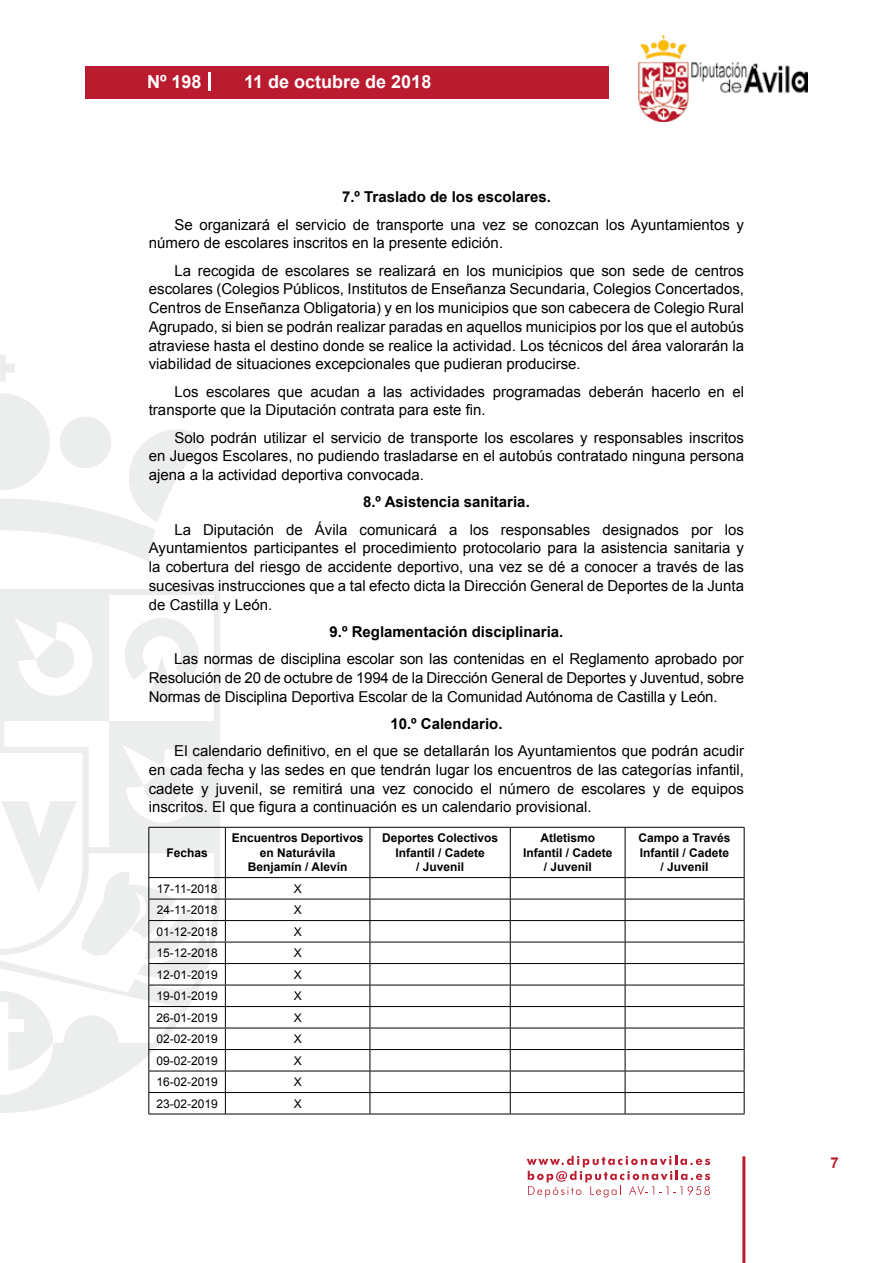
<style>
.page{position:relative;width:893px;height:1263px;background:#fff}
.page>*{position:absolute;margin:0;border:0;box-sizing:border-box;transform-origin:0 0}
.t1{font:700 18px "Arial";color:#fff}
.t2{font:15px/18.8px "Arial";color:#000;text-align:justify}
.t3{font:700 15px "Arial";color:#000}
.t4{font:700 15px "Arial";color:#ba1b2f}
.t5{font:700 12px/14.4px "Arial";color:#000;text-align:center}
.t6{font:12px "Arial";color:#000}
</style>
<div class="page">
<svg style="left:527px;top:1156px;width:183px;height:41px"></svg>
<div style="left:85px;top:66px;width:523px;height:33px;background:#ba1b2f"></div>
<img style="left:638px;top:36px;width:170px;height:86px">
<hr style="left:742px;top:1156px;width:3px;height:107px;background:#ba1b2f">
<svg style="left:208px;top:72px;width:2px;height:18px"></svg>
<svg style="left:0;top:355px;width:15px;height:27px"></svg>
<svg style="left:0;top:393px;width:206px;height:168px"></svg>
<svg style="left:0;top:589px;width:220px;height:482px;fill:#eceded"></svg>
<svg style="left:36px;top:640px;width:40px;height:40px"></svg>
<svg style="left:125px;top:618px;width:74px;height:83px"></svg>
<hr style="left:148px;top:827px;width:77px;height:1px;background:#000">
<hr style="left:225px;top:827px;width:145px;height:1px;background:#000">
<hr style="left:225px;top:828px;width:1px;height:49px;background:#000">
<hr style="left:370px;top:827px;width:140px;height:1px;background:#000">
<hr style="left:370px;top:828px;width:1px;height:49px;background:#000">
<hr style="left:510px;top:827px;width:115px;height:1px;background:#000">
<hr style="left:510px;top:828px;width:1px;height:49px;background:#000">
<hr style="left:625px;top:827px;width:119px;height:1px;background:#000">
<hr style="left:625px;top:828px;width:1px;height:49px;background:#000">
<hr style="left:744px;top:828px;width:1px;height:49px;background:#000">
<hr style="left:148px;top:877px;width:77px;height:1px;background:#000">
<hr style="left:225px;top:877px;width:145px;height:1px;background:#000">
<hr style="left:370px;top:877px;width:140px;height:1px;background:#000">
<hr style="left:510px;top:877px;width:115px;height:1px;background:#000">
<hr style="left:625px;top:877px;width:119px;height:1px;background:#000">
<hr style="left:148px;top:899px;width:77px;height:1px;background:#000">
<hr style="left:225px;top:899px;width:145px;height:1px;background:#000">
<hr style="left:370px;top:899px;width:140px;height:1px;background:#000">
<hr style="left:510px;top:899px;width:115px;height:1px;background:#000">
<hr style="left:625px;top:899px;width:119px;height:1px;background:#000">
<hr style="left:148px;top:920px;width:77px;height:1px;background:#000">
<hr style="left:225px;top:920px;width:145px;height:1px;background:#000">
<hr style="left:370px;top:920px;width:140px;height:1px;background:#000">
<hr style="left:510px;top:920px;width:115px;height:1px;background:#000">
<hr style="left:625px;top:920px;width:119px;height:1px;background:#000">
<hr style="left:148px;top:942px;width:77px;height:1px;background:#000">
<hr style="left:225px;top:942px;width:145px;height:1px;background:#000">
<hr style="left:370px;top:942px;width:140px;height:1px;background:#000">
<hr style="left:510px;top:942px;width:115px;height:1px;background:#000">
<hr style="left:625px;top:942px;width:119px;height:1px;background:#000">
<hr style="left:148px;top:963px;width:77px;height:1px;background:#000">
<hr style="left:225px;top:963px;width:145px;height:1px;background:#000">
<hr style="left:370px;top:963px;width:140px;height:1px;background:#000">
<hr style="left:510px;top:963px;width:115px;height:1px;background:#000">
<hr style="left:625px;top:963px;width:119px;height:1px;background:#000">
<hr style="left:148px;top:985px;width:77px;height:1px;background:#000">
<hr style="left:225px;top:985px;width:145px;height:1px;background:#000">
<hr style="left:370px;top:985px;width:140px;height:1px;background:#000">
<hr style="left:510px;top:985px;width:115px;height:1px;background:#000">
<hr style="left:625px;top:985px;width:119px;height:1px;background:#000">
<hr style="left:148px;top:1006px;width:77px;height:1px;background:#000">
<hr style="left:225px;top:1006px;width:145px;height:1px;background:#000">
<hr style="left:370px;top:1006px;width:140px;height:1px;background:#000">
<hr style="left:510px;top:1006px;width:115px;height:1px;background:#000">
<hr style="left:625px;top:1006px;width:119px;height:1px;background:#000">
<hr style="left:148px;top:1028px;width:77px;height:1px;background:#000">
<hr style="left:225px;top:1028px;width:145px;height:1px;background:#000">
<hr style="left:370px;top:1028px;width:140px;height:1px;background:#000">
<hr style="left:510px;top:1028px;width:115px;height:1px;background:#000">
<hr style="left:625px;top:1028px;width:119px;height:1px;background:#000">
<hr style="left:148px;top:1049px;width:77px;height:1px;background:#000">
<hr style="left:225px;top:1049px;width:145px;height:1px;background:#000">
<hr style="left:370px;top:1049px;width:140px;height:1px;background:#000">
<hr style="left:510px;top:1049px;width:115px;height:1px;background:#000">
<hr style="left:625px;top:1049px;width:119px;height:1px;background:#000">
<hr style="left:148px;top:1071px;width:77px;height:1px;background:#000">
<hr style="left:225px;top:1071px;width:145px;height:1px;background:#000">
<hr style="left:370px;top:1071px;width:140px;height:1px;background:#000">
<hr style="left:510px;top:1071px;width:115px;height:1px;background:#000">
<hr style="left:625px;top:1071px;width:119px;height:1px;background:#000">
<hr style="left:148px;top:1092px;width:77px;height:1px;background:#000">
<svg style="left:0;top:767px;width:199px;height:347px"></svg>
<hr style="left:225px;top:1092px;width:145px;height:1px;background:#000">
<svg style="left:225px;top:878px;width:1px;height:236px"></svg>
<hr style="left:370px;top:1092px;width:140px;height:1px;background:#000">
<svg style="left:370px;top:878px;width:1px;height:236px"></svg>
<hr style="left:510px;top:1092px;width:115px;height:1px;background:#000">
<svg style="left:510px;top:878px;width:1px;height:236px"></svg>
<hr style="left:625px;top:1092px;width:119px;height:1px;background:#000">
<svg style="left:625px;top:878px;width:1px;height:236px"></svg>
<svg style="left:744px;top:878px;width:1px;height:236px"></svg>
<hr style="left:148px;top:1114px;width:77px;height:1px;background:#000">
<hr style="left:225px;top:1114px;width:145px;height:1px;background:#000">
<hr style="left:370px;top:1114px;width:140px;height:1px;background:#000">
<hr style="left:510px;top:1114px;width:115px;height:1px;background:#000">
<hr style="left:625px;top:1114px;width:119px;height:1px;background:#000">
<p class="t1" style="left:147px;top:69px;width:56px">Nº 198</p>
<p class="t1" style="left:244px;top:69px;width:189px">11 de octubre de 2018</p>
<p class="t3" style="left:342px;top:187px;width:210px">7.º Traslado de los escolares.</p>
<p class="t2" style="left:149px;top:215px;width:597px;text-indent:26px">Se organizará el servicio de transporte una vez se conozcan los Ayuntamientos y número de escolares inscritos en la presente edición.</p>
<p class="t2" style="left:149px;top:261px;width:597px;text-indent:26px">La recogida de escolares se realizará en los municipios que son sede de centros escolares (Colegios Públicos, Institutos de Enseñanza Secundaria, Colegios Concertados, Centros de Enseñanza Obligatoria) y en los municipios que son cabecera de Colegio Rural Agrupado, si bien se podrán realizar paradas en aquellos municipios por los que el autobús atraviese hasta el destino donde se realice la actividad. Los técnicos del área valorarán la viabilidad de situaciones excepcionales que pudieran producirse.</p>
<p class="t2" style="left:149px;top:382px;width:597px;text-indent:26px">Los escolares que acudan a las actividades programadas deberán hacerlo en el transporte que la Diputación contrata para este fin.</p>
<p class="t2" style="left:149px;top:428px;width:597px;text-indent:26px">Solo podrán utilizar el servicio de transporte los escolares y responsables inscritos en Juegos Escolares, no pudiendo trasladarse en el autobús contratado ninguna persona ajena a la actividad deportiva convocada.</p>
<p class="t3" style="left:363px;top:492px;width:168px">8.º Asistencia sanitaria.</p>
<p class="t2" style="left:149px;top:520px;width:597px;text-indent:26px">La Diputación de Ávila comunicará a los responsables designados por los Ayuntamientos participantes el procedimiento protocolario para la asistencia sanitaria y la cobertura del riesgo de accidente deportivo, una vez se dé a conocer a través de las sucesivas instrucciones que a tal efecto dicta la Dirección General de Deportes de la Junta de Castilla y León.</p>
<p class="t3" style="left:330px;top:622px;width:235px">9.º Reglamentación disciplinaria.</p>
<p class="t2" style="left:149px;top:650px;width:597px;text-indent:26px">Las normas de disciplina escolar son las contenidas en el Reglamento aprobado por Resolución de 20 de octubre de 1994 de la Dirección General de Deportes y Juventud, sobre Normas de Disciplina Deportiva Escolar de la Comunidad Autónoma de Castilla y León.</p>
<p class="t3" style="left:390px;top:714px;width:114px">10.º Calendario.</p>
<p class="t2" style="left:149px;top:742px;width:597px;text-indent:26px">El calendario definitivo, en el que se detallarán los Ayuntamientos que podrán acudir en cada fecha y las sedes en que tendrán lugar los encuentros de las categorías infantil, cadete y juvenil, se remitirá una vez conocido el número de escolares y de equipos inscritos. El que figura a continuación es un calendario provisional.</p>
<p class="t5" style="left:166px;top:846px;width:43px">Fechas</p>
<p class="t5" style="left:232px;top:831px;width:133px">Encuentros Deportivos en Naturávila<br>Benjamín / Alevín</p>
<p class="t5" style="left:382px;top:831px;width:118px">Deportes Colectivos<br>Infantil / Cadete<br>/ Juvenil</p>
<p class="t5" style="left:523px;top:831px;width:91px">Atletismo<br>Infantil / Cadete / Juvenil</p>
<p class="t5" style="left:639px;top:831px;width:94px">Campo a Través<br>Infantil / Cadete / Juvenil</p>
<p class="t6" style="left:157px;top:881px;width:62px">17-11-2018</p>
<p class="t6" style="left:294px;top:881px;width:10px">X</p>
<p class="t6" style="left:157px;top:902px;width:62px">24-11-2018</p>
<p class="t6" style="left:294px;top:902px;width:10px">X</p>
<p class="t6" style="left:156px;top:923px;width:63px">01-12-2018</p>
<p class="t6" style="left:294px;top:923px;width:10px">X</p>
<p class="t6" style="left:156px;top:945px;width:63px">15-12-2018</p>
<p class="t6" style="left:294px;top:945px;width:10px">X</p>
<p class="t6" style="left:156px;top:966px;width:63px">12-01-2019</p>
<p class="t6" style="left:294px;top:966px;width:10px">X</p>
<p class="t6" style="left:156px;top:988px;width:63px">19-01-2019</p>
<p class="t6" style="left:294px;top:988px;width:10px">X</p>
<p class="t6" style="left:156px;top:1009px;width:63px">26-01-2019</p>
<p class="t6" style="left:294px;top:1009px;width:10px">X</p>
<p class="t6" style="left:156px;top:1031px;width:63px">02-02-2019</p>
<p class="t6" style="left:294px;top:1031px;width:10px">X</p>
<p class="t6" style="left:156px;top:1052px;width:63px">09-02-2019</p>
<p class="t6" style="left:294px;top:1052px;width:10px">X</p>
<p class="t6" style="left:156px;top:1074px;width:63px">16-02-2019</p>
<p class="t6" style="left:294px;top:1074px;width:10px">X</p>
<p class="t6" style="left:156px;top:1095px;width:63px">23-02-2019</p>
<p class="t6" style="left:294px;top:1095px;width:10px">X</p>
<p class="t4" style="left:831px;top:1153px;width:10px">7</p>
</div>
